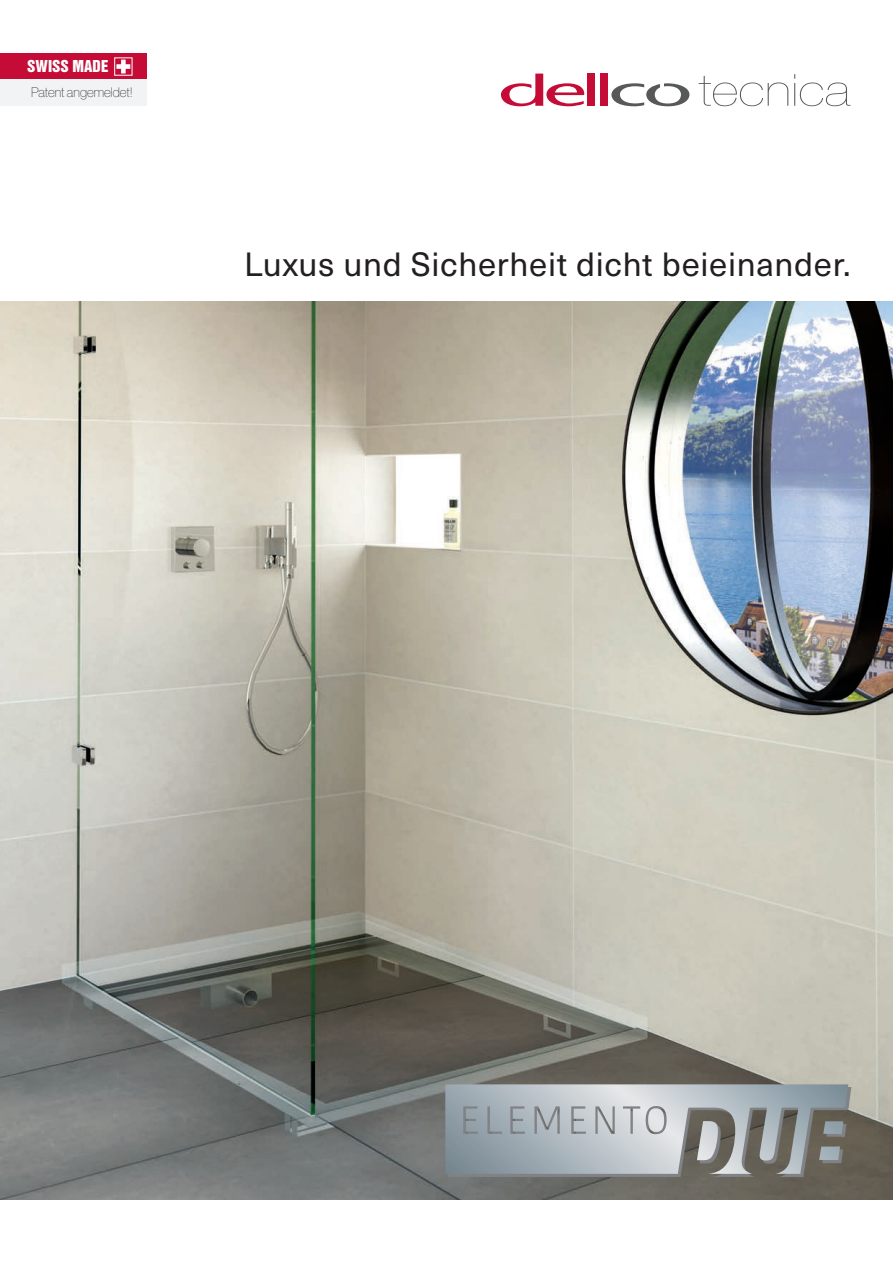
<style>
.page{position:relative;width:893px;height:1263px;background:#fff}
.page>*{position:absolute;margin:0;border:0;box-sizing:border-box;transform-origin:0 0}
.t1{font:33px "Neue Haas Unica Pro";letter-spacing:.02em;color:#231f20}
.t2{font:15px "Helvetica Inserat";color:#fff}
.t3{font:13.5px "N Haas Grotesk DS Pro 25 Th";color:#231f20}
</style>
<div class="page">
<img style="left:0;top:302px;width:893px;height:897px">
<div style="left:0;top:53px;width:147px;height:27px;background:#c40c37"></div>
<div style="left:0;top:80px;width:147px;height:26px;background:#f2f3f4"></div>
<svg style="left:121px;top:60px;width:4px;height:13px"></svg>
<svg style="left:117px;top:64px;width:13px;height:5px"></svg>
<svg style="left:448px;top:1087px;width:403px;height:90px"></svg>
<svg style="left:445px;top:1084px;width:403px;height:90px;background:#a2a8ab"></svg>
<div style="left:587px;top:74px;width:8px;height:32px;background:#c40c37"></div>
<div style="left:600px;top:74px;width:8px;height:32px;background:#c40c37"></div>
<svg style="left:501px;top:74px;width:84px;height:32px"></svg>
<svg style="left:611px;top:83px;width:78px;height:23px"></svg>
<svg style="left:699px;top:76px;width:89px;height:30px"></svg>
<svg style="left:794px;top:74px;width:56px;height:32px"></svg>
<p class="t2" style="left:27px;top:57px;width:83px">SWISS MADE</p>
<p class="t3" style="left:31px;top:84px;width:103px">Patent angemeldet!</p>
<p class="t1" style="left:244px;top:245px;width:608px">Luxus und Sicherheit dicht beieinander.</p>
</div>
